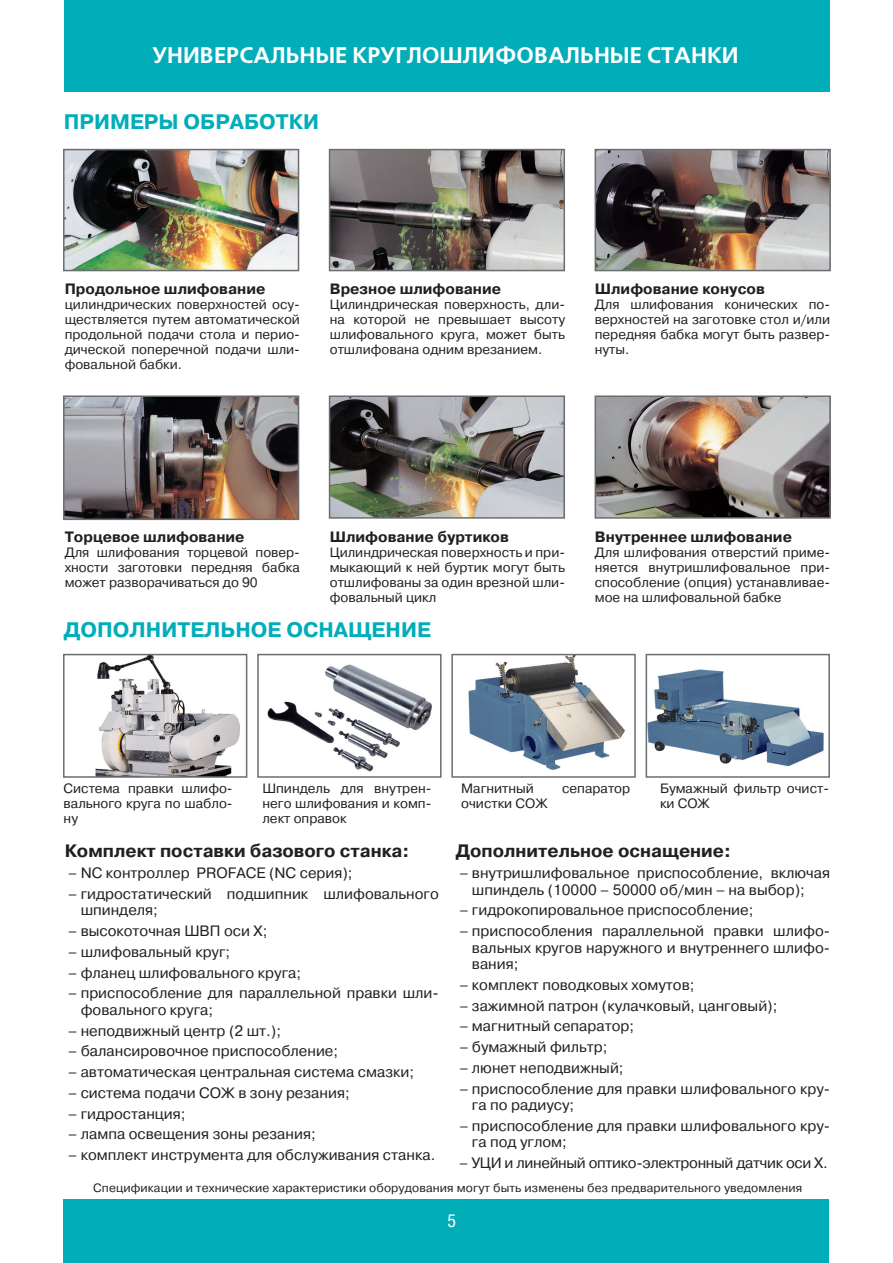
<style>
.page{position:relative;width:893px;height:1263px;background:#fff}
.page>*{position:absolute;margin:0;border:0;box-sizing:border-box;transform-origin:0 0}
.t1{font:700 22.5px "Free Set C";color:#fff}
.t2{font:700 21px "Pragmatica C";color:#00adb9}
.t3{font:700 18px "Pragmatica C";color:#231f20}
.t4{font:condensed 18px "Helvetica Neue LTCYR";color:#fff}
.t5{font:15px/16.5px "Pragmatica C";color:#231f20}
.t6{font:700 15px "Pragmatica C";color:#231f20}
.t7{font:15px "Pragmatica C";letter-spacing:-.02em;color:#231f20}
.t8{font:13.5px/15px "Pragmatica C";color:#231f20;text-align:justify}
.t9{font:12px "Pragmatica C";letter-spacing:.01em;color:#231f20}
</style>
<div class="page">
<div style="left:65px;top:0;width:765px;height:92px;background:#00adb9"></div>
<div style="left:64px;top:1199px;width:765px;height:64px;background:#00adb9"></div>
<img style="left:66px;top:152px;width:230px;height:116px">
<div style="left:63px;top:149px;width:236px;height:122px;border:2px solid #6c6d70"></div>
<img style="left:332px;top:152px;width:230px;height:116px">
<div style="left:329px;top:149px;width:236px;height:122px;border:2px solid #6c6d70"></div>
<img style="left:598px;top:152px;width:230px;height:116px">
<div style="left:595px;top:149px;width:236px;height:122px;border:2px solid #6c6d70"></div>
<img style="left:66px;top:398px;width:230px;height:119px">
<div style="left:63px;top:395px;width:236px;height:125px;border:2px solid #6c6d70"></div>
<img style="left:332px;top:398px;width:230px;height:118px">
<div style="left:329px;top:395px;width:236px;height:124px;border:2px solid #6c6d70"></div>
<img style="left:598px;top:398px;width:230px;height:118px">
<div style="left:595px;top:395px;width:236px;height:124px;border:2px solid #6c6d70"></div>
<img style="left:95px;top:657px;width:145px;height:118px">
<div style="left:63px;top:654px;width:184px;height:124px;border:2px solid #6c6d70"></div>
<img style="left:267px;top:664px;width:165px;height:108px">
<div style="left:257px;top:654px;width:185px;height:124px;border:2px solid #6c6d70"></div>
<img style="left:468px;top:657px;width:157px;height:113px">
<div style="left:451px;top:654px;width:185px;height:124px;border:2px solid #6c6d70"></div>
<img style="left:649px;top:669px;width:175px;height:98px">
<div style="left:646px;top:654px;width:184px;height:124px;border:2px solid #6c6d70"></div>
<h1 class="t1" style="left:153px;top:42px;width:588px">Универсальные круглошлифовальные станки</h1>
<h2 class="t2" style="left:64px;top:111px;width:257px">ПРИМЕРЫ ОБРАБОТКИ</h2>
<p class="t6" style="left:65px;top:280px;width:202px">Продольное шлифование</p>
<p class="t8" style="left:65px;top:297px;width:237px">цилиндрических поверхностей осу&shy;ществляется путем автоматической продольной подачи стола и перио&shy;дической поперечной подачи шли&shy;фовальной бабки.</p>
<p class="t6" style="left:330px;top:280px;width:173px">Врезное шлифование</p>
<p class="t8" style="left:330px;top:297px;width:237px">Цилиндрическая поверхность, дли&shy;на которой не превышает высоту шлифовального круга, может быть отшлифована одним врезанием.</p>
<p class="t6" style="left:595px;top:280px;width:172px">Шлифование конусов</p>
<p class="t8" style="left:595px;top:297px;width:237px">Для шлифования конических по&shy;верхностей на заготовке стол и/или передняя бабка могут быть развер&shy;нуты.</p>
<p class="t6" style="left:65px;top:529px;width:181px">Торцевое шлифование</p>
<p class="t8" style="left:65px;top:545px;width:237px">Для шлифования торцевой повер&shy;хности заготовки передняя бабка может разворачиваться до 90</p>
<p class="t6" style="left:330px;top:529px;width:181px">Шлифование буртиков</p>
<p class="t8" style="left:330px;top:545px;width:237px">Цилиндрическая поверхность и при&shy;мыкающий к ней буртик могут быть отшлифованы за один врезной шли&shy;фовальный цикл</p>
<h2 class="t2" style="left:64px;top:619px;width:369px">ДОПОЛНИТЕЛЬНОЕ ОСНАЩЕНИЕ</h2>
<p class="t6" style="left:595px;top:529px;width:199px">Внутреннее шлифование</p>
<p class="t8" style="left:595px;top:545px;width:237px">Для шлифования отверстий приме&shy;няется внутришлифовальное при&shy;способление (опция) устанавливае&shy;мое на шлифовальной бабке</p>
<p class="t8" style="left:64px;top:781px;width:171px">Система правки шлифо&shy;вального круга по шабло&shy;ну</p>
<p class="t8" style="left:262px;top:781px;width:171px">Шпиндель для внутрен&shy;него шлифования и комп&shy;лект оправок</p>
<p class="t8" style="left:461px;top:781px;width:74px">Магнитный</p>
<p class="t8" style="left:562px;top:781px;width:70px">сепаратор</p>
<p class="t8" style="left:461px;top:796px;width:88px">очистки СОЖ</p>
<p class="t8" style="left:660px;top:781px;width:171px">Бумажный фильтр очист&shy;ки СОЖ</p>
<p class="t3" style="left:65px;top:841px;width:346px">Комплект поставки базового станка:</p>
<p class="t5" style="left:68px;top:865px;width:286px">– NC контроллер PROFACE (NC серия);</p>
<p class="t5" style="left:81px;top:886px;width:360px;text-indent:-12px">– гидростатический подшипник шлифовального шпинделя;</p>
<p class="t5" style="left:68px;top:923px;width:201px">– высокоточная ШВП оси X;</p>
<p class="t5" style="left:68px;top:944px;width:164px">– шлифовальный круг;</p>
<p class="t5" style="left:68px;top:964px;width:234px">– фланец шлифовального круга;</p>
<p class="t5" style="left:81px;top:985px;width:360px;text-indent:-12px">– приспособление для параллельной правки шли&shy;фовального круга;</p>
<p class="t5" style="left:68px;top:1022px;width:214px">– неподвижный центр (2 шт.);</p>
<p class="t5" style="left:68px;top:1043px;width:271px">– балансировочное приспособление;</p>
<p class="t5" style="left:68px;top:1064px;width:347px">– автоматическая центральная система смазки;</p>
<p class="t5" style="left:68px;top:1085px;width:283px">– система подачи СОЖ в зону резания;</p>
<p class="t5" style="left:68px;top:1105px;width:119px">– гидростанция;</p>
<p class="t5" style="left:68px;top:1126px;width:249px">– лампа освещения зоны резания;</p>
<p class="t5" style="left:68px;top:1147px;width:369px">– комплект инструмента для обслуживания станка.</p>
<p class="t3" style="left:456px;top:841px;width:277px">Дополнительное оснащение:</p>
<p class="t5" style="left:472px;top:865px;width:360px;text-indent:-12px">– внутришлифовальное приспособление, включая шпиндель (10000 – 50000 об/мин – на выбор);</p>
<p class="t5" style="left:459px;top:902px;width:295px">– гидрокопировальное приспособление;</p>
<p class="t5" style="left:472px;top:923px;width:360px;text-align:justify;text-indent:-12px">– приспособления параллельной правки шлифо&shy;вальных кругов наружного и внутреннего шлифо&shy;вания;</p>
<p class="t5" style="left:459px;top:977px;width:236px">– комплект поводковых хомутов;</p>
<p class="t5" style="left:459px;top:997px;width:319px">– зажимной патрон (кулачковый, цанговый);</p>
<p class="t5" style="left:459px;top:1018px;width:176px">– магнитный сепаратор;</p>
<p class="t5" style="left:459px;top:1039px;width:150px">– бумажный фильтр;</p>
<p class="t5" style="left:459px;top:1060px;width:166px">– люнет неподвижный;</p>
<p class="t5" style="left:472px;top:1080px;width:360px;text-indent:-12px">– приспособление для правки шлифовального кру&shy;га по радиусу;</p>
<p class="t5" style="left:472px;top:1118px;width:360px;text-indent:-12px">– приспособление для правки шлифовального кру&shy;га под углом;</p>
<p class="t7" style="left:459px;top:1155px;width:370px">– УЦИ и линейный оптико-электронный датчик оси X.</p>
<p class="t9" style="left:93px;top:1181px;width:710px">Спецификации и технические характеристики оборудования могут быть изменены без предварительного уведомления</p>
<p class="t4" style="left:447px;top:1210px;width:10px">5</p>
</div>
